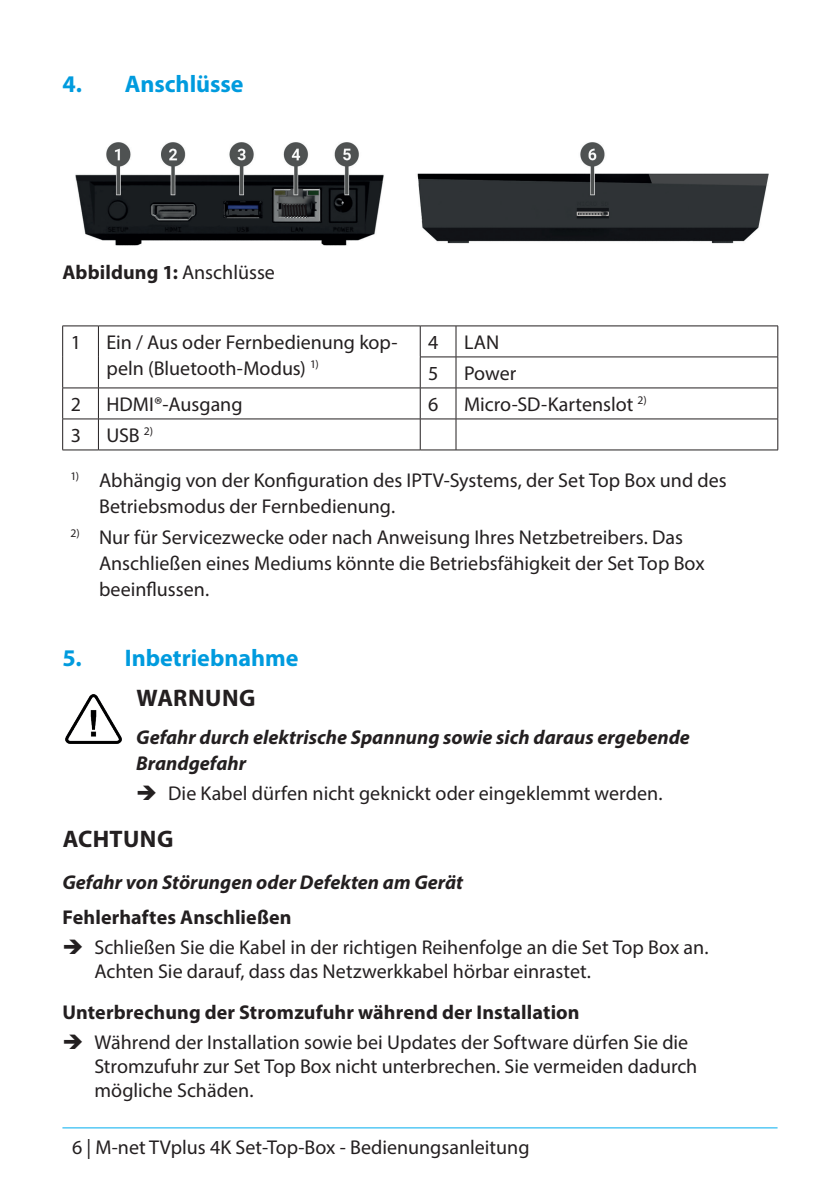
<style>
.page{position:relative;width:840px;height:1191px;background:#fff}
.page>*{position:absolute;margin:0;border:0;box-sizing:border-box;transform-origin:0 0}
.t1{font:700 24px "Myriad Pro";color:#009bde}
.t2{font:700 24px "Myriad Pro";letter-spacing:.015em;color:#231f20}
.t3{font:20px/26px "Myriad Pro";color:#231f20}
.t4{font:italic 700 20px/26px "Myriad Pro";color:#231f20}
.t5{font:700 20px "Myriad Pro";letter-spacing:.005em;color:#231f20}
.s1{font-weight:400}
</style>
<div class="page">
<hr style="left:62px;top:1127px;width:715px;height:1px;background:#00aeef">
<hr style="left:62px;top:325px;width:36px;height:1px;background:#231f20">
<hr style="left:62px;top:326px;width:1px;height:31px;background:#231f20">
<hr style="left:62px;top:357px;width:1px;height:31px;background:#231f20">
<hr style="left:98px;top:325px;width:322px;height:1px;background:#231f20">
<hr style="left:98px;top:326px;width:1px;height:31px;background:#231f20">
<hr style="left:98px;top:357px;width:1px;height:31px;background:#231f20">
<hr style="left:420px;top:325px;width:35px;height:1px;background:#231f20">
<hr style="left:419px;top:326px;width:1px;height:31px;background:#231f20">
<hr style="left:455px;top:325px;width:322px;height:1px;background:#231f20">
<hr style="left:455px;top:326px;width:1px;height:31px;background:#231f20">
<hr style="left:777px;top:326px;width:1px;height:31px;background:#231f20">
<hr style="left:420px;top:356px;width:35px;height:1px;background:#231f20">
<hr style="left:419px;top:357px;width:1px;height:31px;background:#231f20">
<hr style="left:455px;top:356px;width:322px;height:1px;background:#231f20">
<hr style="left:455px;top:357px;width:1px;height:31px;background:#231f20">
<hr style="left:777px;top:357px;width:1px;height:31px;background:#231f20">
<hr style="left:62px;top:387px;width:36px;height:1px;background:#231f20">
<hr style="left:62px;top:388px;width:1px;height:31px;background:#231f20">
<hr style="left:98px;top:387px;width:322px;height:1px;background:#231f20">
<hr style="left:98px;top:388px;width:1px;height:31px;background:#231f20">
<hr style="left:420px;top:387px;width:35px;height:1px;background:#231f20">
<hr style="left:419px;top:388px;width:1px;height:31px;background:#231f20">
<hr style="left:455px;top:387px;width:322px;height:1px;background:#231f20">
<hr style="left:455px;top:388px;width:1px;height:31px;background:#231f20">
<hr style="left:777px;top:388px;width:1px;height:31px;background:#231f20">
<hr style="left:62px;top:418px;width:36px;height:1px;background:#231f20">
<hr style="left:62px;top:419px;width:1px;height:31px;background:#231f20">
<hr style="left:62px;top:449px;width:36px;height:1px;background:#231f20">
<hr style="left:98px;top:418px;width:322px;height:1px;background:#231f20">
<hr style="left:98px;top:419px;width:1px;height:31px;background:#231f20">
<hr style="left:98px;top:449px;width:322px;height:1px;background:#231f20">
<hr style="left:420px;top:418px;width:35px;height:1px;background:#231f20">
<hr style="left:419px;top:419px;width:1px;height:31px;background:#231f20">
<hr style="left:420px;top:449px;width:35px;height:1px;background:#231f20">
<hr style="left:455px;top:418px;width:322px;height:1px;background:#231f20">
<hr style="left:455px;top:419px;width:1px;height:31px;background:#231f20">
<hr style="left:777px;top:419px;width:1px;height:31px;background:#231f20">
<hr style="left:455px;top:449px;width:322px;height:1px;background:#231f20">
<img style="left:75px;top:142px;width:694px;height:104px">
<img style="left:65px;top:694px;width:56px;height:50px">
<p class="t1" style="left:62px;top:68px;width:182px">4. Anschlüsse</p>
<p class="t5" style="left:62px;top:259px;width:214px">Abbildung 1: <span class="s1">Anschlüsse</span></p>
<p class="t3" style="left:71px;top:329px;width:12px">1</p>
<p class="t3" style="left:106px;top:329px;width:292px">Ein / Aus oder Fernbedienung kop&shy;peln (Bluetooth-Modus) <sup>1)</sup></p>
<p class="t3" style="left:428px;top:329px;width:12px">4</p>
<p class="t3" style="left:463px;top:329px;width:37px">LAN</p>
<p class="t3" style="left:428px;top:360px;width:12px">5</p>
<p class="t3" style="left:463px;top:360px;width:54px">Power</p>
<p class="t3" style="left:71px;top:391px;width:12px">2</p>
<p class="t3" style="left:106px;top:391px;width:138px">HDMI®-Ausgang</p>
<p class="t3" style="left:428px;top:391px;width:12px">6</p>
<p class="t3" style="left:463px;top:391px;width:184px">Micro-SD-Kartenslot <sup>2)</sup></p>
<p class="t3" style="left:71px;top:422px;width:12px">3</p>
<p class="t3" style="left:106px;top:422px;width:48px">USB <sup>2)</sup></p>
<p class="t3" style="left:99px;top:467px;width:629px;text-indent:-29px"><sup>1)</sup> Abhängig von der Konfiguration des IPTV-Systems, der Set Top Box und des<br>Betriebsmodus der Fernbedienung.</p>
<p class="t3" style="left:99px;top:524px;width:606px;text-indent:-29px"><sup>2)</sup> Nur für Servicezwecke oder nach Anweisung Ihres Netzbetreibers. Das<br>Anschließen eines Mediums könnte die Betriebsfähigkeit der Set Top Box beeinflussen.</p>
<p class="t1" style="left:62px;top:642px;width:237px">5. Inbetriebnahme</p>
<p class="t2" style="left:136px;top:682px;width:120px">WARNUNG</p>
<p class="t4" style="left:136px;top:723px;width:555px">Gefahr durch elektrische Spannung sowie sich daraus ergebende<br>Brandgefahr</p>
<p class="t3" style="left:168px;top:779px;width:495px">Die Kabel dürfen nicht geknickt oder eingeklemmt werden.</p>
<p class="t2" style="left:63px;top:823px;width:112px">ACHTUNG</p>
<p class="t4" style="left:62px;top:869px;width:402px">Gefahr von Störungen oder Defekten am Gerät</p>
<p class="t5" style="left:62px;top:904px;width:230px">Fehlerhaftes Anschließen</p>
<p class="t3" style="left:94px;top:935px;width:615px;line-height:24px">Schließen Sie die Kabel in der richtigen Reihenfolge an die Set Top Box an.<br>Achten Sie darauf, dass das Netzwerkkabel hörbar einrastet.</p>
<p class="t5" style="left:62px;top:999px;width:518px">Unterbrechung der Stromzufuhr während der Installation</p>
<p class="t3" style="left:94px;top:1029px;width:604px;line-height:24px">Während der Installation sowie bei Updates der Software dürfen Sie die<br>Stromzufuhr zur Set Top Box nicht unterbrechen. Sie vermeiden dadurch mögliche Schäden.</p>
<p class="t3" style="left:72px;top:1133px;width:459px">6 | M-net TVplus 4K Set-Top-Box - Bedienungsanleitung</p>
</div>
